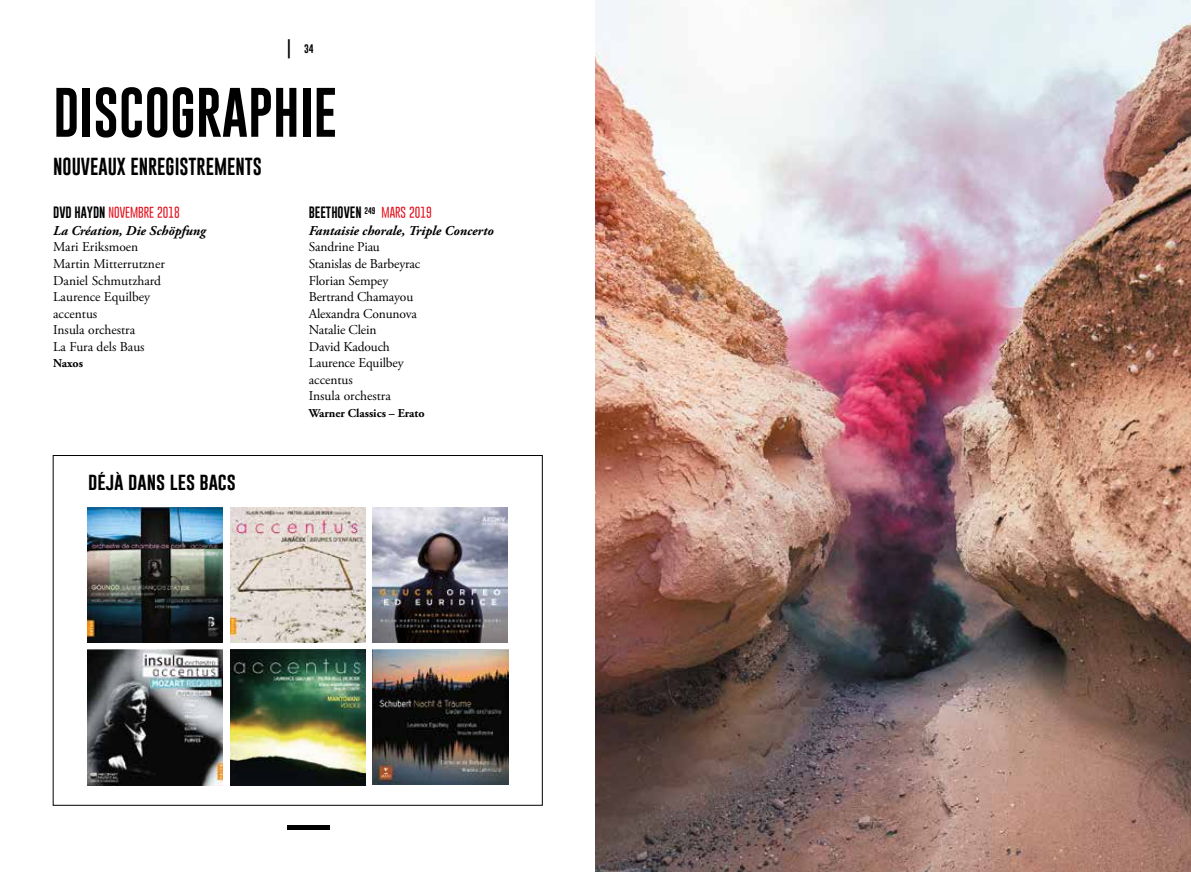
<style>
.page{position:relative;width:1191px;height:872px;background:#fff}
.page>*{position:absolute;margin:0;border:0;box-sizing:border-box;transform-origin:0 0}
.t1{font:51px "Gobold";color:#000}
.t2{font:18px "Gobold";color:#000}
.t3{font:13.5px/16.5px "Adobe Garamond Pro";letter-spacing:-.01em;color:#000}
.t4{font:italic 700 13.5px "Adobe Garamond Pro";color:#000}
.t5{font:700 12px "Adobe Garamond Pro";color:#000}
.t6{font:300 12px "Gobold";color:#e30613}
.t7{font:12px "Gobold";color:#000}
.t8{font:9px "Gobold";color:#000}
.s1{font-size:15px}
.s2{font-weight:400;color:#000}
.s3{font-weight:300;color:#e30613}
</style>
<div class="page">
<hr style="left:287px;top:825px;width:43px;height:4px;background:#000">
<img style="left:87px;top:650px;width:135px;height:135px">
<img style="left:230px;top:507px;width:135px;height:135px">
<img style="left:373px;top:507px;width:135px;height:135px">
<img style="left:230px;top:650px;width:135px;height:135px">
<img style="left:373px;top:650px;width:135px;height:135px">
<img style="left:88px;top:507px;width:135px;height:135px">
<img style="left:595px;top:0;width:596px;height:872px">
<p class="t8" style="left:287px;top:43px;width:28px"><span class="s1">|</span> 34</p>
<h1 class="t1" style="left:53px;top:80px;width:285px">DISCOGRAPHIE</h1>
<h2 class="t2" style="left:53px;top:155px;width:210px">NOUVEAUX ENREGISTREMENTS</h2>
<p class="t6" style="left:53px;top:205px;width:128px"><span class="s2">DVD HAYDN</span> NOVEMBRE 2018</p>
<p class="t4" style="left:53px;top:223px;width:154px">La Création, Die Schöpfung</p>
<p class="t3" style="left:53px;top:239px;width:113px">Mari Eriksmoen<br>Martin Mitterrutzner<br>Daniel Schmutzhard<br>Laurence Equilbey accentus<br>Insula orchestra<br>La Fura dels Baus</p>
<p class="t5" style="left:53px;top:356px;width:31px">Naxos</p>
<h2 class="t2" style="left:88px;top:470px;width:149px">déjà dans les bacs</h2>
<p class="t7" style="left:309px;top:205px;width:124px">BEETHOVEN <sup>249</sup> <span class="s3">MARS 2019</span></p>
<p class="t4" style="left:309px;top:223px;width:186px">Fantaisie chorale, Triple Concerto</p>
<p class="t3" style="left:309px;top:239px;width:113px">Sandrine Piau<br>Stanislas de Barbeyrac<br>Florian Sempey<br>Bertrand Chamayou<br>Alexandra Conunova<br>Natalie Clein<br>David Kadouch<br>Laurence Equilbey accentus<br>Insula orchestra</p>
<p class="t5" style="left:309px;top:406px;width:117px">Warner Classics – Erato</p>
</div>
